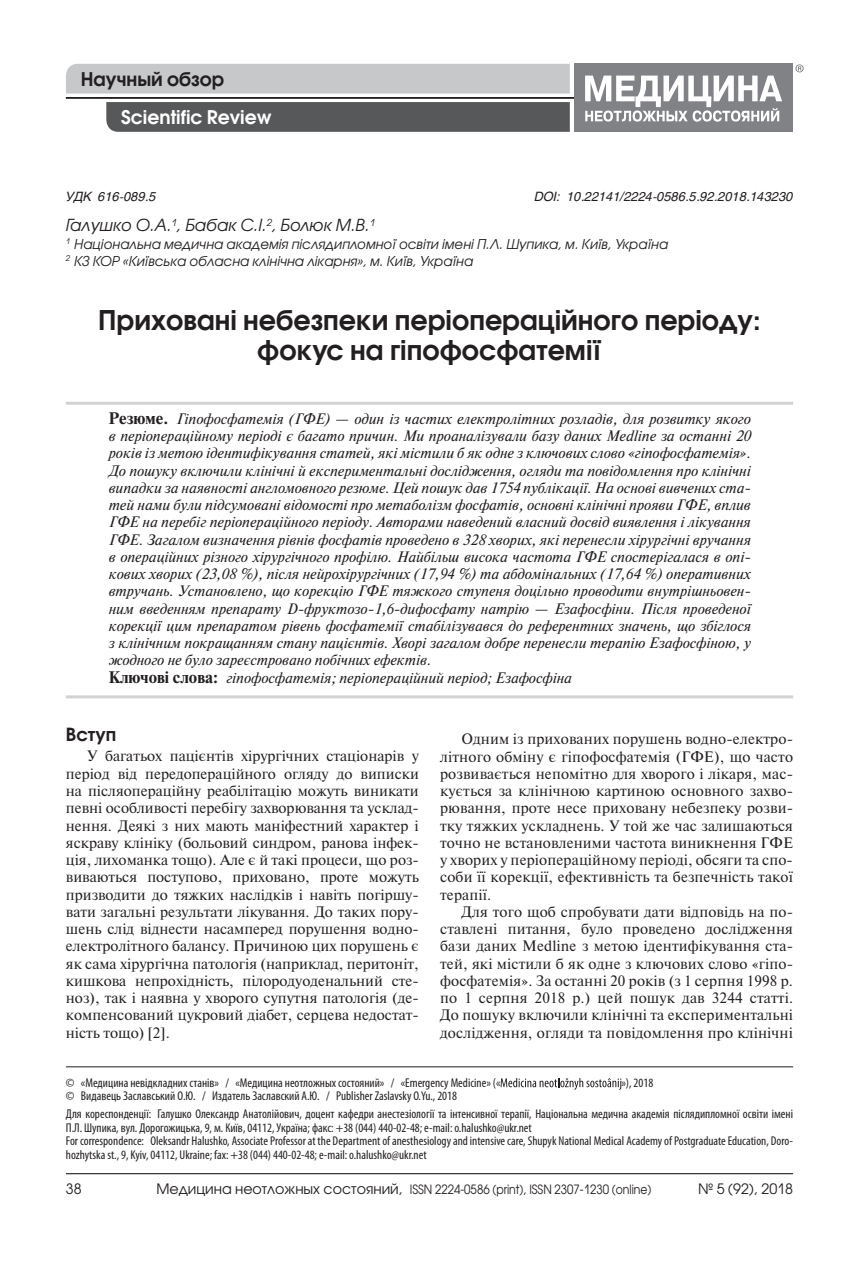
<style>
.page{position:relative;width:859px;height:1263px;background:#fff}
.page>*{position:absolute;margin:0;border:0;box-sizing:border-box;transform-origin:0 0}
.t1{font:700 27px/30px "Avant Garde Gothic C";color:#231f20;text-align:center}
.t2{font:700 18.75px "Avant Garde Gothic C";color:#fff}
.t3{font:700 18.75px "Avant Garde Gothic C";color:#231f20}
.t4{font:700 18px "Avant Garde Gothic C";color:#231f20}
.t5{font:italic 16.5px "Avant Garde Gothic C";color:#231f20}
.t6{font:14.25px/17.2px "Newton C";letter-spacing:.01em;color:#231f20;text-align:justify}
.t7{font:italic 14.25px/17.2px "Newton C";color:#231f20}
.t8{font:14.25px "Avant Garde Gothic C";color:#231f20}
.t9{font:italic 13.5px/17.2px "Avant Garde Gothic C";color:#231f20}
.t10{font:condensed 12.75px/13.5px "Myriad Pro";color:#231f20}
.t11{font:12.75px "Avant Garde Gothic C";color:#231f20;scale:.9 1}
.t12{font:italic 12.75px "Helios";color:#231f20}
.s1{font-weight:700;font-style:normal;font-size:15.75px}
.s2{font-size:14.25px}
</style>
<div class="page">
<hr style="left:66px;top:1173px;width:727px;height:1px;background:#231f20">
<div style="left:66px;top:64px;width:504px;height:30px;background:#c7c8ca"></div>
<hr style="left:66px;top:97px;width:510px;height:1px;background:#231f20">
<svg style="left:106px;top:102px;width:464px;height:30px;background:#58595b"></svg>
<div style="left:574px;top:64px;width:219px;height:68px;background:#808285"></div>
<svg style="left:585px;top:76px;width:197px;height:46px"></svg>
<svg style="left:795px;top:64px;width:9px;height:8px"></svg>
<svg style="left:501px;top:1078px;width:120px;height:12px"></svg>
<hr style="left:66px;top:1066px;width:727px;height:1px;background:#231f20">
<hr style="left:66px;top:402px;width:727px;height:3px;background:#d1d2d4">
<hr style="left:66px;top:695px;width:727px;height:3px;background:#d1d2d4">
<h2 class="t3" style="left:81px;top:68px;width:145px">Научный обзор</h2>
<h2 class="t2" style="left:121px;top:106px;width:152px">Scientific Review</h2>
<p class="t12" style="left:66px;top:189px;width:92px">УДК 616-089.5</p>
<p class="t12" style="left:534px;top:189px;width:260px">DOI: 10.22141/2224-0586.5.92.2018.143230</p>
<p class="t5" style="left:66px;top:216px;width:311px">Галушко О.А.<sup>1</sup>, Бабак С.І.<sup>2</sup>, Болюк М.В.<sup>1</sup></p>
<p class="t9" style="left:66px;top:235px;width:604px"><sup>1</sup> Національна медична академія післядипломної освіти імені П.Л. Шупика, м. Київ, Україна<br><sup>2</sup> КЗ КОР «Київська обласна клінічна лікарня», м. Київ, Україна</p>
<h1 class="t1" style="left:98px;top:304px;width:664px">Приховані небезпеки періопераційного періоду: фокус на гіпофосфатемії</h1>
<p class="t7" style="left:108px;top:410px;width:644px"><span class="s1">Резюме.</span> Гіпофосфатемія (ГФЕ) — один із частих електролітних розладів, для розвитку якого в періопераційному періоді є багато причин. Ми проаналізували базу даних Medline за останні 20 років із метою ідентифікування статей, які містили б як одне з ключових слово «гіпофосфатемія».<br>До пошуку включили клінічні й експериментальні дослідження, огляди та повідомлення про клінічні випадки за наявності англомовного резюме. Цей пошук дав 1754 публікації. На основі вивчених ста&shy;тей нами були підсумовані відомості про метаболізм фосфатів, основні клінічні прояви ГФЕ, вплив ГФЕ на перебіг періопераційного періоду. Авторами наведений власний досвід виявлення і лікування ГФЕ. Загалом визначення рівнів фосфатів проведено в 328 хворих, які перенесли хірургічні вручання в операційних різного хірургічного профілю. Найбільш висока частота ГФЕ спостерігалася в опі&shy;кових хворих (23,08 %), після нейрохірургічних (17,94 %) та абдомінальних (17,64 %) оперативних втручань. Установлено, що корекцію ГФЕ тяжкого ступеня доцільно проводити внутрішньовен&shy;ним введенням препарату D-фруктозо-1,6-дифосфату натрію — Езафосфіни. Після проведеної корекції цим препаратом рівень фосфатемії стабілізувався до референтних значень, що збіглося з клінічним покращанням стану пацієнтів. Хворі загалом добре перенесли терапію Езафосфіною, у жодного не було зареєстровано побічних ефектів.<br><span class="s1">Ключові слова:</span> гіпофосфатемія; періопераційний період; Езафосфіна</p>
<p class="t4" style="left:66px;top:724px;width:52px">Вступ</p>
<p class="t6" style="left:66px;top:748px;width:354px;text-indent:21px">У багатьох пацієнтів хірургічних стаціонарів у період від передопераційного огляду до виписки на післяопераційну реабілітацію можуть виникати певні особливості перебігу захворювання та усклад&shy;нення. Деякі з них мають маніфестний характер і яскраву клініку (больовий синдром, ранова інфек&shy;ція, лихоманка тощо). Але є й такі процеси, що роз&shy;виваються поступово, приховано, проте можуть призводити до тяжких наслідків і навіть погіршу&shy;вати загальні результати лікування. До таких пору&shy;шень слід віднести насамперед порушення водно&shy;електролітного балансу. Причиною цих порушень є як сама хірургічна патологія (наприклад, перитоніт, кишкова непрохідність, пілородуоденальний сте&shy;ноз), так і наявна у хворого супутня патологія (де&shy;компенсований цукровий діабет, серцева недостат&shy;ність тощо) [2].</p>
<p class="t6" style="left:440px;top:730px;width:354px;text-indent:21px">Одним із прихованих порушень водно-електро&shy;літного обміну є гіпофосфатемія (ГФЕ), що часто розвивається непомітно для хворого і лікаря, мас&shy;кується за клінічною картиною основного захво&shy;рювання, проте несе приховану небезпеку розви&shy;тку тяжких ускладнень. У той же час залишаються точно не встановленими частота виникнення ГФЕ у хворих у періопераційному періоді, обсяги та спо&shy;соби її корекції, ефективність та безпечність такої терапії.</p>
<p class="t6" style="left:440px;top:903px;width:354px;text-indent:21px">Для того щоб спробувати дати відповідь на по&shy;ставлені питання, було проведено дослідження бази даних Medline з метою ідентифікування ста&shy;тей, які містили б як одне з ключових слово «гіпо&shy;фосфатемія». За останні 20 років (з 1 серпня 1998 р. по 1 серпня 2018 р.) цей пошук дав 3244 статті.<br>До пошуку включили клінічні та експериментальні дослідження, огляди та повідомлення про клінічні</p>
<p class="t10" style="left:66px;top:1076px;width:436px">© «Медицина невідкладних станів» / «Медицина неотложных состояний» / «Emergency Medicine» («</p>
<p class="t10" style="left:621px;top:1076px;width:33px">»), 2018</p>
<p class="t10" style="left:66px;top:1087px;width:729px;line-height:17.7px">© Видавець Заславський О.Ю. / Издатель Заславский А.Ю. / Publisher Zaslavsky O.Yu., 2018<br>Для кореспонденції: Галушко Олександр Анатолійович, доцент кафедри анестезіології та інтенсивної терапії, Національна медична академія післядипломної освіти імені</p>
<p class="t10" style="left:66px;top:1120px;width:729px">П.Л. Шупика, вул. Дорогожицька, 9, м. Київ, 04112, Україна; факс: +38 (044) 440-02-48; e-mail: o.halushko@ukr.net<br>For correspondence: Oleksandr Halushko, Associate Professor at the Department of anesthesiology and intensive care, Shupyk National Medical Academy of Postgraduate Education, Doro&shy;hozhytska st., 9, Kyiv, 04112, Ukraine; fax: +38 (044) 440-02-48; e-mail: o.halushko@ukr.net</p>
<p class="t8" style="left:66px;top:1180px;width:17px">38</p>
<p class="t11" style="left:156px;top:1182px;width:552px"><span class="s2">Медицина неотложных состояний,</span> ISSN 2224-0586 (print), ISSN 2307-1230 (online)</p>
<p class="t8" style="left:698px;top:1180px;width:96px">№ 5 (92), 2018</p>
</div>
